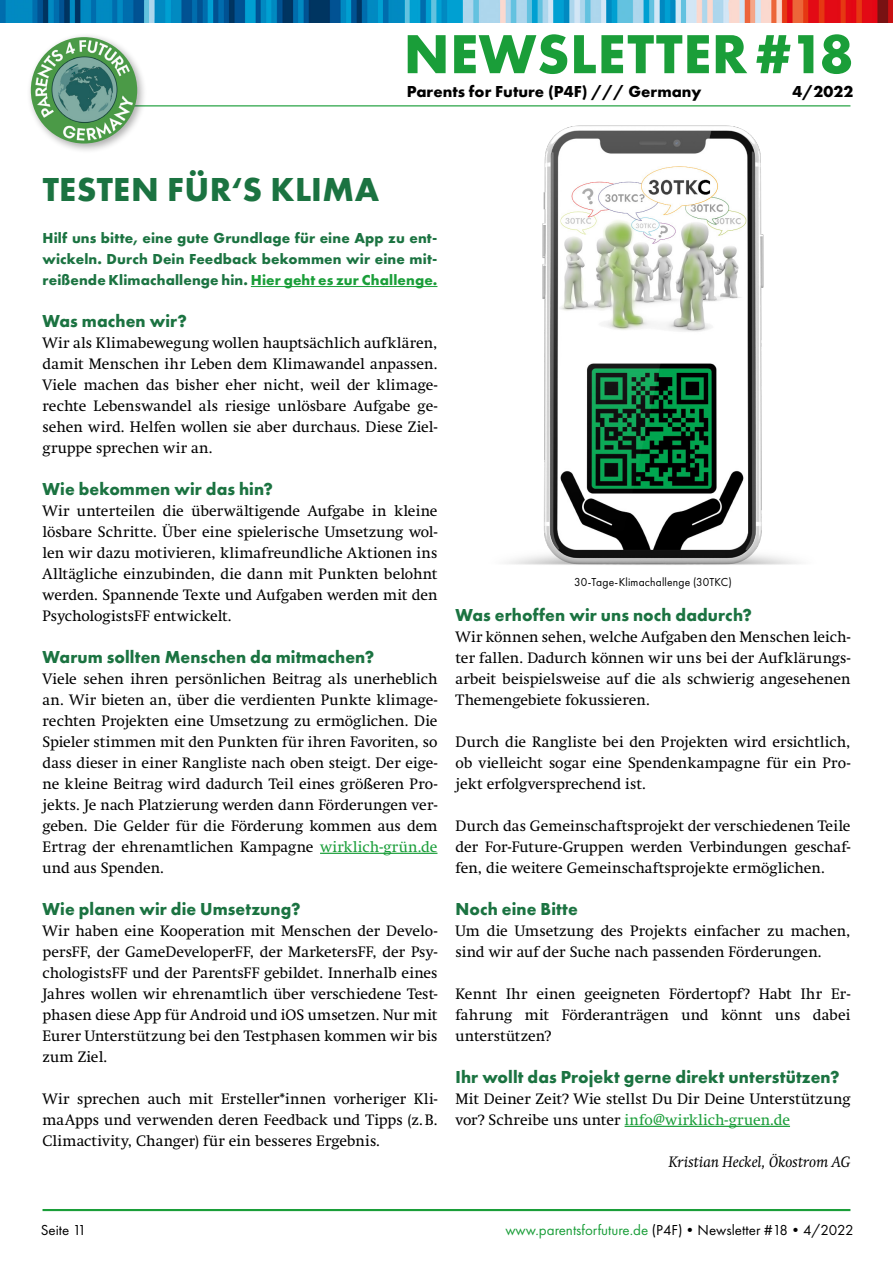
<style>
.page{position:relative;width:893px;height:1263px;background:#fff}
.page>*{position:absolute;margin:0;border:0;box-sizing:border-box;transform-origin:0 0}
.t1{font:700 57px "Futura PT";letter-spacing:.01em;color:#1a9e39}
.t2{font:700 34.5px "Futura PT";letter-spacing:.01em;color:#1b7341}
.t3{font:700 18px "Futura PT";letter-spacing:.005em;color:#1b7341;scale:.96 1}
.t4{font:700 16.5px "Futura PT";color:#000}
.t5{font:15px/21px "Swift";letter-spacing:.005em;color:#000;text-align:justify}
.t6{font:700 15px/21px "Futura PT";letter-spacing:.01em;color:#1b7341;text-align:justify}
.t7{font:15px "Futura PT";color:#000}
.t8{font:italic 15px "Swift";letter-spacing:.01em;color:#000}
.t9{font:12px "Futura PT";letter-spacing:.015em;color:#000;scale:.96 1}
.s1{color:#1a9e39}
</style>
<div class="page">
<img style="left:479px;top:106px;width:348px;height:459px">
<img style="left:0;top:0;width:893px;height:22px">
<hr style="left:43px;top:105px;width:807px;height:1px;background:#1a9e39">
<div style="left:26px;top:33px;width:121px;height:121px;background:#000;opacity:.33"></div>
<img style="left:31px;top:37px;width:106px;height:107px;border-radius:53px">
<hr style="left:43px;top:1209px;width:807px;height:2px;background:#1a9e39">
<hr style="left:320px;top:853px;width:117px;height:1px;background:#1a9e39">
<hr style="left:625px;top:1126px;width:165px;height:1px;background:#1a9e39">
<hr style="left:251px;top:286px;width:186px;height:1px;background:#1a9e39">
<h1 class="t1" style="left:404px;top:17px;width:451px">NEWSLETTER #18</h1>
<h2 class="t2" style="left:43px;top:167px;width:338px">TESTEN FÜR‘S KLIMA</h2>
<p class="t4" style="left:407px;top:81px;width:296px">Parents for Future (P4F) /// Germany</p>
<p class="t4" style="left:793px;top:81px;width:62px">4/2022</p>
<p class="t6" style="left:43px;top:227px;width:396px">Hilf uns bitte, eine gute Grundlage für eine App zu ent&shy;wickeln. Durch Dein Feedback bekommen wir eine mit&shy;reißende Klimachallenge hin. <span class="s1">Hier geht es zur Challenge.</span></p>
<p class="t3" style="left:43px;top:309px;width:152px">Was machen wir?</p>
<p class="t5" style="left:43px;top:332px;width:396px">Wir als Klimabewegung wollen hauptsächlich aufklären, damit Menschen ihr Leben dem Klimawandel anpassen.<br>Viele machen das bisher eher nicht, weil der klimage&shy;rechte Lebenswandel als riesige unlösbare Aufgabe ge&shy;sehen wird. Helfen wollen sie aber durchaus. Diese Ziel&shy;gruppe sprechen wir an.</p>
<p class="t3" style="left:43px;top:477px;width:242px">Wie bekommen wir das hin?</p>
<p class="t5" style="left:43px;top:500px;width:396px">Wir unterteilen die überwältigende Aufgabe in kleine lösbare Schritte. Über eine spielerische Umsetzung wol&shy;len wir dazu motivieren, klimafreundliche Aktionen ins Alltägliche einzubinden, die dann mit Punkten belohnt werden. Spannende Texte und Aufgaben werden mit den PsychologistsFF entwickelt.</p>
<p class="t3" style="left:43px;top:645px;width:347px">Warum sollten Menschen da mitmachen?</p>
<p class="t5" style="left:43px;top:668px;width:396px">Viele sehen ihren persönlichen Beitrag als unerheblich an. Wir bieten an, über die verdienten Punkte klimage&shy;rechten Projekten eine Umsetzung zu ermöglichen. Die Spieler stimmen mit den Punkten für ihren Favoriten, so dass dieser in einer Rangliste nach oben steigt. Der eige&shy;ne kleine Beitrag wird dadurch Teil eines größeren Pro&shy;jekts. Je nach Platzierung werden dann Förderungen ver&shy;geben. Die Gelder für die Förderung kommen aus dem Ertrag der ehrenamtlichen Kampagne <span class="s1">wirklich-grün.de </span>und aus Spenden.</p>
<p class="t3" style="left:43px;top:897px;width:270px">Wie planen wir die Umsetzung?</p>
<p class="t5" style="left:43px;top:920px;width:396px">Wir haben eine Kooperation mit Menschen der Develo&shy;persFF, der GameDeveloperFF, der MarketersFF, der Psy&shy;chologistsFF und der ParentsFF gebildet. Innerhalb eines Jahres wollen wir ehrenamtlich über verschiedene Test&shy;phasen diese App für Android und iOS umsetzen. Nur mit Eurer Unterstützung bei den Testphasen kommen wir bis zum Ziel.</p>
<p class="t5" style="left:43px;top:1088px;width:396px">Wir sprechen auch mit Ersteller*innen vorheriger Kli&shy;maApps und verwenden deren Feedback und Tipps (z.B.<br>Climactivity, Changer) für ein besseres Ergebnis.</p>
<p class="t9" style="left:574px;top:575px;width:166px">30-Tage-Klimachallenge (30TKC)</p>
<p class="t3" style="left:455px;top:603px;width:310px">Was erhoffen wir uns noch dadurch?</p>
<p class="t5" style="left:455px;top:626px;width:396px">Wir können sehen, welche Aufgaben den Menschen leich&shy;ter fallen. Dadurch können wir uns bei der Aufklärungs&shy;arbeit beispielsweise auf die als schwierig angesehenen Themengebiete fokussieren.</p>
<p class="t5" style="left:455px;top:731px;width:396px">Durch die Rangliste bei den Projekten wird ersichtlich, ob vielleicht sogar eine Spendenkampagne für ein Pro&shy;jekt erfolgversprechend ist.</p>
<p class="t5" style="left:455px;top:815px;width:396px">Durch das Gemeinschaftsprojekt der verschiedenen Teile der For-Future-Gruppen werden Verbindungen geschaf&shy;fen, die weitere Gemeinschaftsprojekte ermöglichen.</p>
<p class="t3" style="left:455px;top:897px;width:129px">Noch eine Bitte</p>
<p class="t5" style="left:455px;top:920px;width:396px">Um die Umsetzung des Projekts einfacher zu machen, sind wir auf der Suche nach passenden Förderungen.</p>
<p class="t5" style="left:455px;top:983px;width:396px">Kennt Ihr einen geeigneten Fördertopf? Habt Ihr Er&shy;fahrung mit Förderanträgen und könnt uns dabei unterstützen?</p>
<p class="t3" style="left:455px;top:1065px;width:401px">Ihr wollt das Projekt gerne direkt unterstützen?</p>
<p class="t5" style="left:455px;top:1088px;width:396px">Mit Deiner Zeit? Wie stellst Du Dir Deine Unterstützung vor? Schreibe uns unter <span class="s1">info@wirklich-gruen.de</span></p>
<p class="t8" style="left:669px;top:1153px;width:183px">Kristian Heckel, Ökostrom AG</p>
<p class="t7" style="left:41px;top:1221px;width:47px">Seite 11</p>
<p class="t7" style="left:505px;top:1221px;width:350px"><span class="s1">www.parentsforfuture.de</span> (P4F)•Newsletter #18•4/2022</p>
</div>
